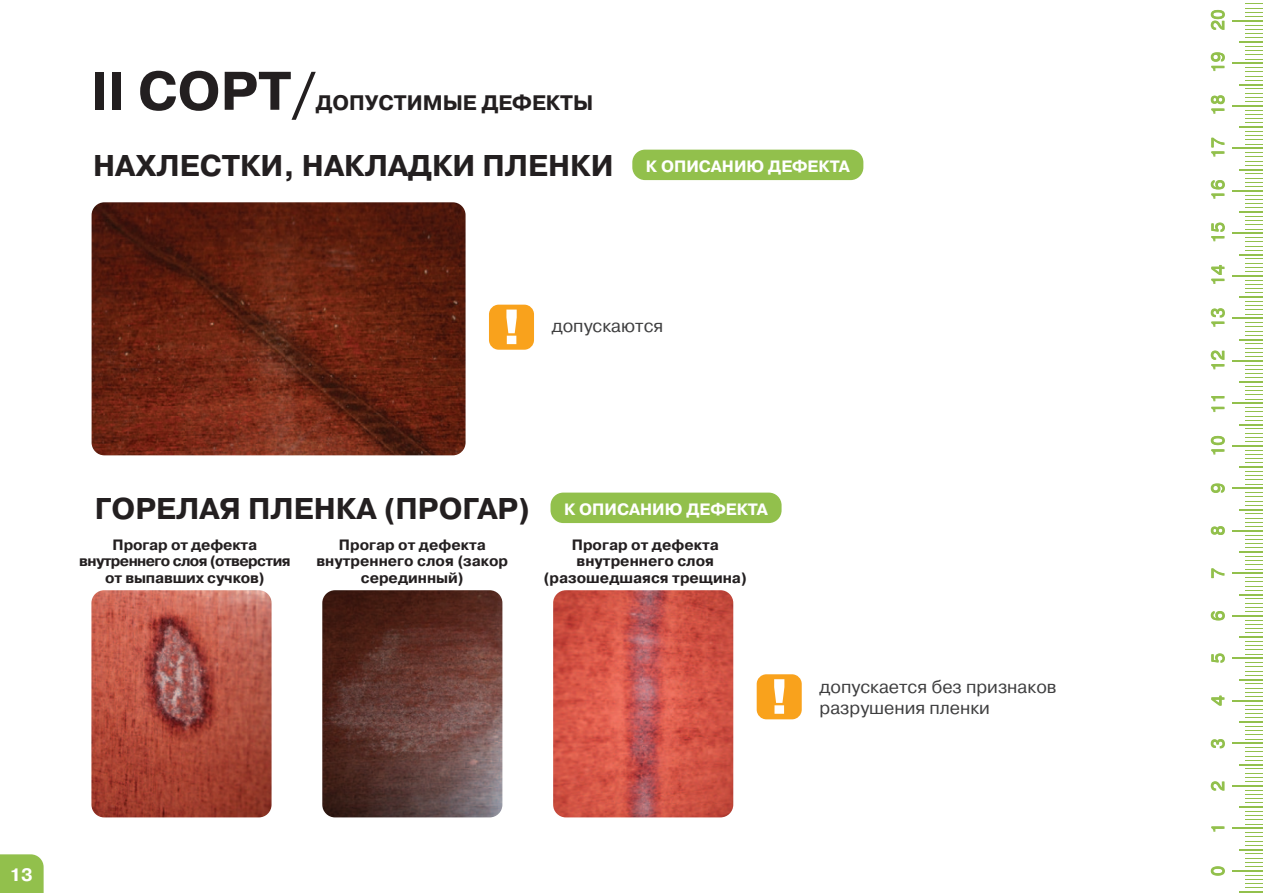
<style>
.page{position:relative;width:1263px;height:893px;background:#fff}
.page>*{position:absolute;margin:0;border:0;box-sizing:border-box;transform-origin:0 0}
.t1{font:700 54.15px "Pragmatica C";color:#231f20}
.t2{font:700 30px "Pragmatica C";color:#231f20}
.t3{font:700 21px "Pragmatica C";color:#231f20}
.t4{font:18px/21.6px "Pragmatica C";color:#3e3e3f}
.t5{font:700 18px "Pragmatica C";color:#fff}
.t6{font:700 15px/16.5px "Pragmatica C";color:#231f20;text-align:center}
.s1{font-size:16.5px;color:#fff}
</style>
<div class="page">
<hr style="left:1239px;top:891px;width:23px;height:2px;background:#92c04c">
<hr style="left:1232px;top:870px;width:30px;height:2px;background:#92c04c">
<hr style="left:1232px;top:828px;width:30px;height:1px;background:#92c04c">
<hr style="left:1239px;top:806px;width:23px;height:2px;background:#92c04c">
<hr style="left:1231px;top:785px;width:31px;height:2px;background:#92c04c">
<hr style="left:1232px;top:743px;width:30px;height:1px;background:#92c04c">
<hr style="left:1239px;top:721px;width:23px;height:2px;background:#92c04c">
<hr style="left:1231px;top:700px;width:31px;height:2px;background:#92c04c">
<hr style="left:1232px;top:658px;width:30px;height:1px;background:#92c04c">
<hr style="left:1239px;top:636px;width:23px;height:2px;background:#92c04c">
<hr style="left:1232px;top:615px;width:30px;height:2px;background:#92c04c">
<hr style="left:1231px;top:573px;width:31px;height:1px;background:#92c04c">
<hr style="left:1232px;top:530px;width:30px;height:2px;background:#92c04c">
<hr style="left:1231px;top:488px;width:31px;height:1px;background:#92c04c">
<hr style="left:1239px;top:551px;width:23px;height:2px;background:#92c04c">
<hr style="left:1239px;top:466px;width:23px;height:2px;background:#92c04c">
<hr style="left:1232px;top:445px;width:30px;height:2px;background:#92c04c">
<hr style="left:1232px;top:403px;width:30px;height:1px;background:#92c04c">
<hr style="left:1239px;top:381px;width:23px;height:2px;background:#92c04c">
<hr style="left:1231px;top:360px;width:31px;height:2px;background:#92c04c">
<hr style="left:1232px;top:318px;width:30px;height:1px;background:#92c04c">
<hr style="left:1239px;top:296px;width:23px;height:2px;background:#92c04c">
<hr style="left:1231px;top:275px;width:31px;height:2px;background:#92c04c">
<hr style="left:1232px;top:233px;width:30px;height:1px;background:#92c04c">
<hr style="left:1239px;top:211px;width:23px;height:2px;background:#92c04c">
<hr style="left:1232px;top:190px;width:30px;height:2px;background:#92c04c">
<hr style="left:1231px;top:148px;width:31px;height:1px;background:#92c04c">
<hr style="left:1232px;top:105px;width:30px;height:2px;background:#92c04c">
<hr style="left:1231px;top:63px;width:31px;height:1px;background:#92c04c">
<hr style="left:1239px;top:126px;width:23px;height:2px;background:#92c04c">
<hr style="left:1239px;top:41px;width:23px;height:2px;background:#92c04c">
<hr style="left:1231px;top:20px;width:31px;height:2px;background:#92c04c">
<hr style="left:1240px;top:891px;width:23px;height:2px;background:#92c04c">
<svg style="left:1245px;top:875px;width:18px;height:13px"></svg>
<hr style="left:1233px;top:870px;width:30px;height:2px;background:#92c04c">
<svg style="left:1239px;top:832px;width:24px;height:35px"></svg>
<hr style="left:1233px;top:828px;width:30px;height:1px;background:#92c04c">
<svg style="left:1245px;top:811px;width:18px;height:14px"></svg>
<hr style="left:1240px;top:806px;width:23px;height:2px;background:#92c04c">
<svg style="left:1245px;top:790px;width:18px;height:13px"></svg>
<hr style="left:1232px;top:785px;width:31px;height:2px;background:#92c04c">
<hr style="left:1233px;top:743px;width:30px;height:1px;background:#92c04c">
<hr style="left:1240px;top:721px;width:23px;height:2px;background:#92c04c">
<hr style="left:1232px;top:700px;width:31px;height:2px;background:#92c04c">
<hr style="left:1233px;top:658px;width:30px;height:1px;background:#92c04c">
<hr style="left:1240px;top:636px;width:23px;height:2px;background:#92c04c">
<hr style="left:1233px;top:615px;width:30px;height:2px;background:#92c04c">
<hr style="left:1232px;top:573px;width:31px;height:1px;background:#92c04c">
<hr style="left:1233px;top:530px;width:30px;height:2px;background:#92c04c">
<hr style="left:1232px;top:488px;width:31px;height:1px;background:#92c04c">
<hr style="left:1240px;top:551px;width:23px;height:2px;background:#92c04c">
<hr style="left:1240px;top:466px;width:23px;height:2px;background:#92c04c">
<hr style="left:1233px;top:445px;width:30px;height:2px;background:#92c04c">
<hr style="left:1233px;top:403px;width:30px;height:1px;background:#92c04c">
<hr style="left:1240px;top:381px;width:23px;height:2px;background:#92c04c">
<hr style="left:1232px;top:360px;width:31px;height:2px;background:#92c04c">
<hr style="left:1233px;top:318px;width:30px;height:1px;background:#92c04c">
<hr style="left:1232px;top:275px;width:31px;height:2px;background:#92c04c">
<hr style="left:1233px;top:233px;width:30px;height:1px;background:#92c04c">
<hr style="left:1240px;top:211px;width:23px;height:2px;background:#92c04c">
<hr style="left:1233px;top:190px;width:30px;height:2px;background:#92c04c">
<hr style="left:1232px;top:148px;width:31px;height:1px;background:#92c04c">
<hr style="left:1233px;top:105px;width:30px;height:2px;background:#92c04c">
<hr style="left:1232px;top:63px;width:31px;height:1px;background:#92c04c">
<hr style="left:1240px;top:126px;width:23px;height:2px;background:#92c04c">
<hr style="left:1240px;top:41px;width:23px;height:2px;background:#92c04c">
<hr style="left:1232px;top:20px;width:31px;height:2px;background:#92c04c">
<svg style="left:1239px;top:747px;width:24px;height:35px"></svg>
<svg style="left:1245px;top:726px;width:18px;height:14px"></svg>
<svg style="left:1245px;top:705px;width:18px;height:13px"></svg>
<svg style="left:1239px;top:662px;width:24px;height:35px"></svg>
<svg style="left:1245px;top:641px;width:18px;height:14px"></svg>
<svg style="left:1245px;top:620px;width:18px;height:13px"></svg>
<svg style="left:1239px;top:577px;width:24px;height:35px"></svg>
<svg style="left:1245px;top:556px;width:18px;height:14px"></svg>
<svg style="left:1245px;top:535px;width:18px;height:13px"></svg>
<svg style="left:1239px;top:492px;width:24px;height:35px"></svg>
<svg style="left:1245px;top:471px;width:18px;height:14px"></svg>
<svg style="left:1245px;top:450px;width:18px;height:13px"></svg>
<svg style="left:1239px;top:407px;width:24px;height:35px"></svg>
<svg style="left:1245px;top:386px;width:18px;height:14px"></svg>
<svg style="left:1245px;top:365px;width:18px;height:13px"></svg>
<svg style="left:1239px;top:322px;width:24px;height:35px"></svg>
<svg style="left:1245px;top:280px;width:18px;height:35px"></svg>
<svg style="left:1239px;top:237px;width:24px;height:35px"></svg>
<svg style="left:1245px;top:216px;width:18px;height:14px"></svg>
<svg style="left:1245px;top:195px;width:18px;height:13px"></svg>
<svg style="left:1239px;top:152px;width:24px;height:35px"></svg>
<svg style="left:1245px;top:131px;width:18px;height:14px"></svg>
<svg style="left:1245px;top:110px;width:18px;height:13px"></svg>
<svg style="left:1239px;top:67px;width:24px;height:35px"></svg>
<svg style="left:1245px;top:46px;width:18px;height:14px"></svg>
<svg style="left:1245px;top:25px;width:18px;height:13px"></svg>
<svg style="left:1245px;top:3px;width:18px;height:14px"></svg>
<svg style="left:1211px;top:866px;width:14px;height:10px"></svg>
<svg style="left:1211px;top:826px;width:13px;height:6px"></svg>
<svg style="left:1211px;top:781px;width:13px;height:10px"></svg>
<svg style="left:1211px;top:739px;width:14px;height:9px"></svg>
<svg style="left:1211px;top:696px;width:13px;height:10px"></svg>
<svg style="left:1211px;top:653px;width:14px;height:10px"></svg>
<svg style="left:1211px;top:611px;width:14px;height:9px"></svg>
<svg style="left:1211px;top:568px;width:13px;height:10px"></svg>
<svg style="left:1211px;top:526px;width:14px;height:9px"></svg>
<svg style="left:1211px;top:484px;width:14px;height:9px"></svg>
<svg style="left:1211px;top:436px;width:14px;height:18px"></svg>
<svg style="left:1211px;top:407px;width:13px;height:5px"></svg>
<svg style="left:1211px;top:396px;width:13px;height:5px"></svg>
<svg style="left:1211px;top:351px;width:13px;height:18px"></svg>
<svg style="left:1211px;top:308px;width:14px;height:19px"></svg>
<svg style="left:1211px;top:265px;width:13px;height:19px"></svg>
<svg style="left:1211px;top:223px;width:14px;height:18px"></svg>
<svg style="left:1211px;top:180px;width:14px;height:19px"></svg>
<svg style="left:1211px;top:138px;width:13px;height:19px"></svg>
<svg style="left:1211px;top:95px;width:14px;height:19px"></svg>
<svg style="left:1211px;top:52px;width:14px;height:19px"></svg>
<svg style="left:1211px;top:10px;width:14px;height:20px"></svg>
<div style="left:632px;top:150px;width:231px;height:30px;background:#92c04c;border-radius:13px"></div>
<img style="left:92px;top:202px;width:374px;height:253px">
<div style="left:489px;top:305px;width:45px;height:45px;background:#f9a21c;border-radius:10px"></div>
<svg style="left:506px;top:310px;width:11px;height:34px"></svg>
<div style="left:550px;top:493px;width:231px;height:30px;background:#92c04c;border-radius:13px"></div>
<img style="left:91px;top:590px;width:181px;height:227px">
<img style="left:322px;top:590px;width:180px;height:227px">
<img style="left:553px;top:590px;width:180px;height:227px">
<div style="left:757px;top:674px;width:45px;height:45px;background:#f9a21c;border-radius:10px"></div>
<svg style="left:774px;top:679px;width:10px;height:35px"></svg>
<div style="left:0;top:854px;width:44px;height:39px;background:#92c04c"></div>
<p class="t1" style="left:91px;top:62px;width:227px">II СОРТ/</p>
<p class="t3" style="left:316px;top:91px;width:279px">ДОПУСТИМЫЕ ДЕФЕКТЫ</p>
<p class="t2" style="left:93px;top:150px;width:758px">НАХЛЕСТКИ, НАКЛАДКИ ПЛЕНКИ <sup>К</sup> <sup>ОПИСАНИЮ</sup> <sup>ДЕФЕКТА</sup></p>
<p class="t4" style="left:552px;top:315px;width:113px">допускаются</p>
<p class="t2" style="left:95px;top:492px;width:675px">ГОРЕЛАЯ ПЛЕНКА (ПРОГАР) <span class="s1">К ОПИСАНИЮ ДЕФЕКТА</span></p>
<p class="t6" style="left:79px;top:537px;width:213px">Прогар от дефекта внутреннего слоя (отверстия от выпавших сучков)</p>
<p class="t6" style="left:316px;top:537px;width:193px">Прогар от дефекта внутреннего слоя (закор серединный)</p>
<p class="t6" style="left:544px;top:537px;width:205px">Прогар от дефекта внутреннего слоя (разошедшаяся трещина)</p>
<p class="t4" style="left:819px;top:676px;width:238px">допускается без признаков разрушения пленки</p>
<p class="t5" style="left:9px;top:865px;width:25px">13</p>
</div>
